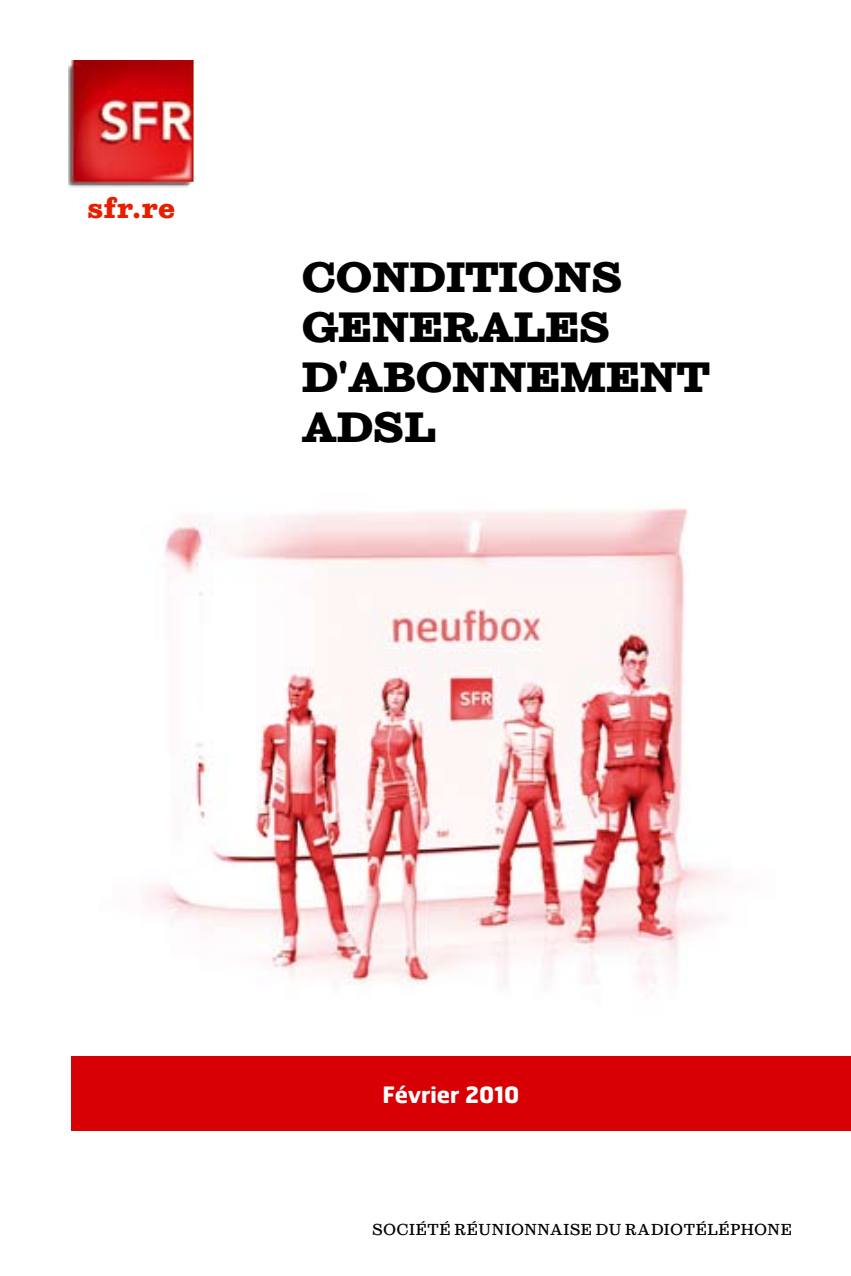
<style>
.page{position:relative;width:851px;height:1276px;background:#fff}
.page>*{position:absolute;margin:0;border:0;box-sizing:border-box;transform-origin:0 0}
.t1{font:800 40px/50px "Sutro";letter-spacing:-.02em;color:#000}
.t2{font:800 27.5px "Sutro";color:#e71f01}
.t3{font:700 22.5px "Hermes";color:#fff}
.t4{font:500 15px "Sutro";letter-spacing:.035em;color:#000}
</style>
<div class="page">
<img style="left:71px;top:508px;width:779px;height:623px">
<img style="left:69px;top:61px;width:123px;height:127px">
<img style="left:73px;top:61px;width:121px;height:121px">
<div style="left:71px;top:1056px;width:779px;height:74px;background:#d60005"></div>
<h2 class="t2" style="left:87px;top:192px;width:89px">sfr.re</h2>
<h1 class="t1" style="left:301px;top:252px;width:410px">CONDITIONS<br>GENERALES<br>D'ABONNEMENT<br>ADSL</h1>
<h3 class="t3" style="left:382px;top:1079px;width:139px">Février 2010</h3>
<p class="t4" style="left:372px;top:1220px;width:421px">SOCIÉTÉ RÉUNIONNAISE DU RADIOTÉLÉPHONE</p>
</div>
